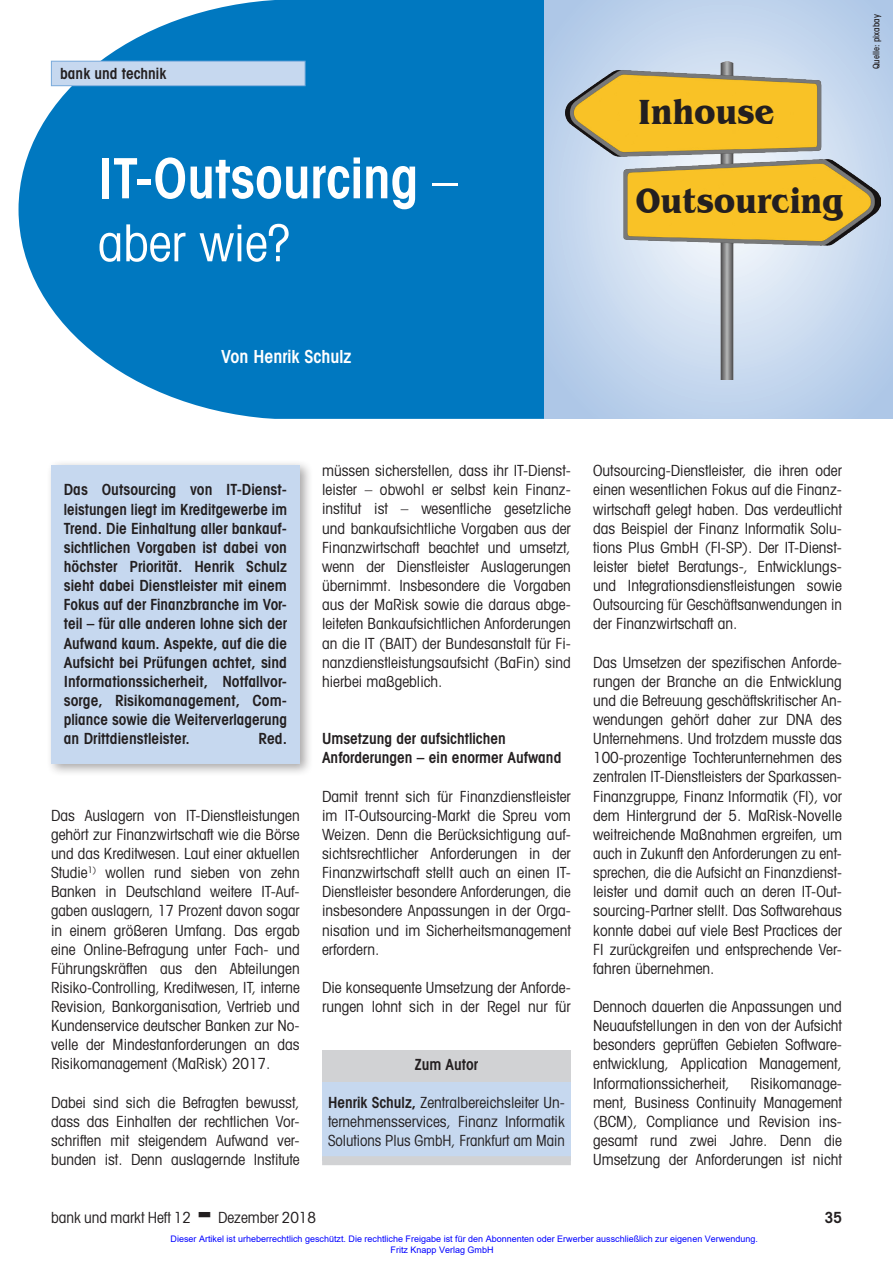
<style>
.page{position:relative;width:893px;height:1263px;background:#fff}
.page>*{position:absolute;margin:0;border:0;box-sizing:border-box;transform-origin:0 0}
.t1{font:600 condensed 55.5px "Avant Garde";color:#fff}
.t2{font:condensed 51px/60px "Avant Garde";color:#fff}
.t3{font:700 35.85px "Benguiat IT Cby BT";letter-spacing:.01em;color:#231f20;scale:.89 1}
.t4{font:600 condensed 18px "Avant Garde";color:#fff}
.t5{font:condensed 15.3px/19.2px "Avant Garde";color:#231f20;text-align:justify}
.t6{font:600 condensed 15.3px/19.2px "Avant Garde";color:#231f20}
.t7{font:9px/10.8px "Arial";color:#00f}
.t8{font:500 condensed 9px "Avant Garde";color:#231f20}
.s1{font-weight:400;font-size:51px}
.s2{font-weight:600;font-size:55.5px}
.s3{font-weight:600}
</style>
<div class="page">
<svg style="left:19px;top:0;width:525px;height:419px;fill:#0078c0"></svg>
<div style="left:51px;top:61px;width:254px;height:25px;background:#c6d8ef"></div>
<div style="left:51px;top:61px;width:254px;height:25px;border:1px solid #7aabdb"></div>
<div style="left:46px;top:460px;width:267px;height:317px;background:#231f20;opacity:.4"></div>
<div style="left:51px;top:465px;width:249px;height:298px;background:#c6d8ef"></div>
<div style="left:322px;top:1079px;width:249px;height:82px;background:#c6d8ef"></div>
<div style="left:322px;top:1050px;width:249px;height:32px;background:#d1d2d4"></div>
<div style="left:322px;top:1156px;width:249px;height:9px;background:#d1d2d4"></div>
<svg style="left:544px;top:0;width:349px;height:419px"></svg>
<img style="left:566px;top:62px;width:315px;height:318px">
<p class="t6" style="left:60px;top:64px;width:107px">bank und technik</p>
<h1 class="t1" style="left:98px;top:144px;width:362px">IT-Outsourcing <span class="s1">–</span></h1>
<h2 class="t2" style="left:98px;top:212px;width:194px">aber wie?</h2>
<h2 class="t2" style="left:90px;top:155px;width:436px"><span class="s2">Frauen</span> im Banking – die <span class="s2">Quote</span> kommt</h2>
<p class="t4" style="left:164px;top:339px;width:150px">Von Jörg Wittenberg</p>
<p class="t4" style="left:221px;top:345px;width:132px">Von Henrik Schulz</p>
<h3 class="t3" style="left:638px;top:89px;width:154px">Inhouse</h3>
<h3 class="t3" style="left:636px;top:178px;width:234px">Outsourcing</h3>
<p class="t8" style="left:870px;top:69px;width:56px;rotate:-90deg">Quelle: pixabay</p>
<p class="t6" style="left:64px;top:480px;width:225px;text-align:justify">Das Outsourcing von IT-Dienst&shy;leistungen liegt im Kreditgewerbe im Trend. Die Einhaltung aller bankauf&shy;sichtlichen Vorgaben ist dabei von höchster Priorität. Henrik Schulz sieht dabei Dienstleister mit einem Fokus auf der Finanzbranche im Vor&shy;teil – für alle anderen lohne sich der Aufwand kaum. Aspekte, auf die die Aufsicht bei Prüfungen achtet, sind Informationssicherheit, Notfallvor&shy;sorge, Risikomanagement, Com&shy;pliance sowie die Weiterverlagerung an Drittdienstleister.</p>
<p class="t6" style="left:258px;top:729px;width:30px">Red.</p>
<p class="t5" style="left:51px;top:805px;width:250px">Das Auslagern von IT-Dienstleistungen gehört zur Finanzwirtschaft wie die Börse und das Kreditwesen. Laut einer aktuellen Studie<sup>1)</sup> wollen rund sieben von zehn Banken in Deutschland weitere IT-Auf&shy;gaben auslagern, 17 Prozent davon sogar in einem größeren Umfang. Das ergab eine Online-Befragung unter Fach- und Führungskräften aus den Abteilungen Risiko-Controlling, Kreditwesen, IT, interne Revision, Bankorganisation, Vertrieb und Kundenservice deutscher Banken zur No&shy;velle der Mindestanforderungen an das Risikomanagement (MaRisk) 2017.</p>
<p class="t5" style="left:51px;top:1092px;width:250px">Dabei sind sich die Befragten bewusst, dass das Einhalten der rechtlichen Vor&shy;schriften mit steigendem Aufwand ver&shy;bunden ist. Denn auslagernde Institute</p>
<p class="t5" style="left:322px;top:461px;width:250px">müssen sicherstellen, dass ihr IT-Dienst&shy;leister – obwohl er selbst kein Finanz&shy;institut ist – wesentliche gesetzliche und bankaufsichtliche Vorgaben aus der Finanzwirtschaft beachtet und umsetzt, wenn der Dienstleister Auslagerungen übernimmt. Insbesondere die Vorgaben aus der MaRisk sowie die daraus abge&shy;leiteten Bankaufsichtlichen Anforderungen an die IT (BAIT) der Bundesanstalt für Fi&shy;nanzdienstleistungsaufsicht (BaFin) sind hierbei maßgeblich.</p>
<p class="t6" style="left:322px;top:729px;width:241px">Umsetzung der aufsichtlichen<br>Anforderungen – ein enormer Aufwand</p>
<p class="t5" style="left:322px;top:786px;width:250px">Damit trennt sich für Finanzdienstleister im IT-Outsourcing-Markt die Spreu vom Weizen. Denn die Berücksichtigung auf&shy;sichtsrechtlicher Anforderungen in der Finanzwirtschaft stellt auch an einen IT-Dienstleister besondere Anforderungen, die insbesondere Anpassungen in der Orga&shy;nisation und im Sicherheitsmanagement erfordern.</p>
<p class="t5" style="left:322px;top:977px;width:250px">Die konsequente Umsetzung der Anforde&shy;rungen lohnt sich in der Regel nur für</p>
<p class="t6" style="left:415px;top:1054px;width:65px">Zum Autor</p>
<p class="t5" style="left:328px;top:1092px;width:238px"><span class="s3">Henrik Schulz,</span> Zentralbereichsleiter Un&shy;ternehmensservices, Finanz Informatik Solutions Plus GmbH, Frankfurt am Main</p>
<p class="t5" style="left:593px;top:461px;width:250px">Outsourcing-Dienstleister, die ihren oder einen wesentlichen Fokus auf die Finanz&shy;wirtschaft gelegt haben. Das verdeutlicht das Beispiel der Finanz Informatik Solu&shy;tions Plus GmbH (FI-SP). Der IT-Dienst&shy;leister bietet Beratungs-, Entwicklungs&shy;und Integrationsdienstleistungen sowie Outsourcing für Geschäftsanwendungen in der Finanzwirtschaft an.</p>
<p class="t5" style="left:593px;top:652px;width:250px">Das Umsetzen der spezifischen Anforde&shy;rungen der Branche an die Entwicklung und die Betreuung geschäftskritischer An&shy;wendungen gehört daher zur DNA des Unternehmens. Und trotzdem musste das 100-prozentige Tochterunternehmen des zentralen IT-Dienstleisters der Sparkassen-Finanzgruppe, Finanz Informatik (FI), vor dem Hintergrund der 5. MaRisk-Novelle weitreichende Maßnahmen ergreifen, um auch in Zukunft den Anforderungen zu ent&shy;sprechen, die die Aufsicht an Finanzdienst&shy;leister und damit auch an deren IT-Out&shy;sourcing-Partner stellt. Das Softwarehaus konnte dabei auf viele Best Practices der FI zurückgreifen und entsprechende Ver&shy;fahren übernehmen.</p>
<p class="t5" style="left:593px;top:997px;width:250px">Dennoch dauerten die Anpassungen und Neuaufstellungen in den von der Aufsicht besonders geprüften Gebieten Software&shy;entwicklung, Application Management, Informationssicherheit,</p>
<p class="t5" style="left:593px;top:1073px;width:250px;text-indent:157px">Risikomanage&shy;ment, Business Continuity Management (BCM), Compliance und Revision ins&shy;gesamt rund zwei Jahre. Denn die Umsetzung der Anforderungen ist nicht</p>
<p class="t5" style="left:51px;top:1207px;width:142px">bank und markt Heft 12</p>
<p class="t5" style="left:218px;top:1207px;width:100px">Dezember 2018</p>
<p class="t6" style="left:825px;top:1207px;width:19px">35</p>
<p class="t7" style="left:391px;top:1233px;width:369px;text-indent:-220px">Dieser Artikel ist urheberrechtlich geschützt. Die rechtliche Freigabe ist für den Abonnenten oder Erwerber ausschließlich zur eigenen Verwendung.<br>Fritz Knapp Verlag GmbH</p>
</div>
